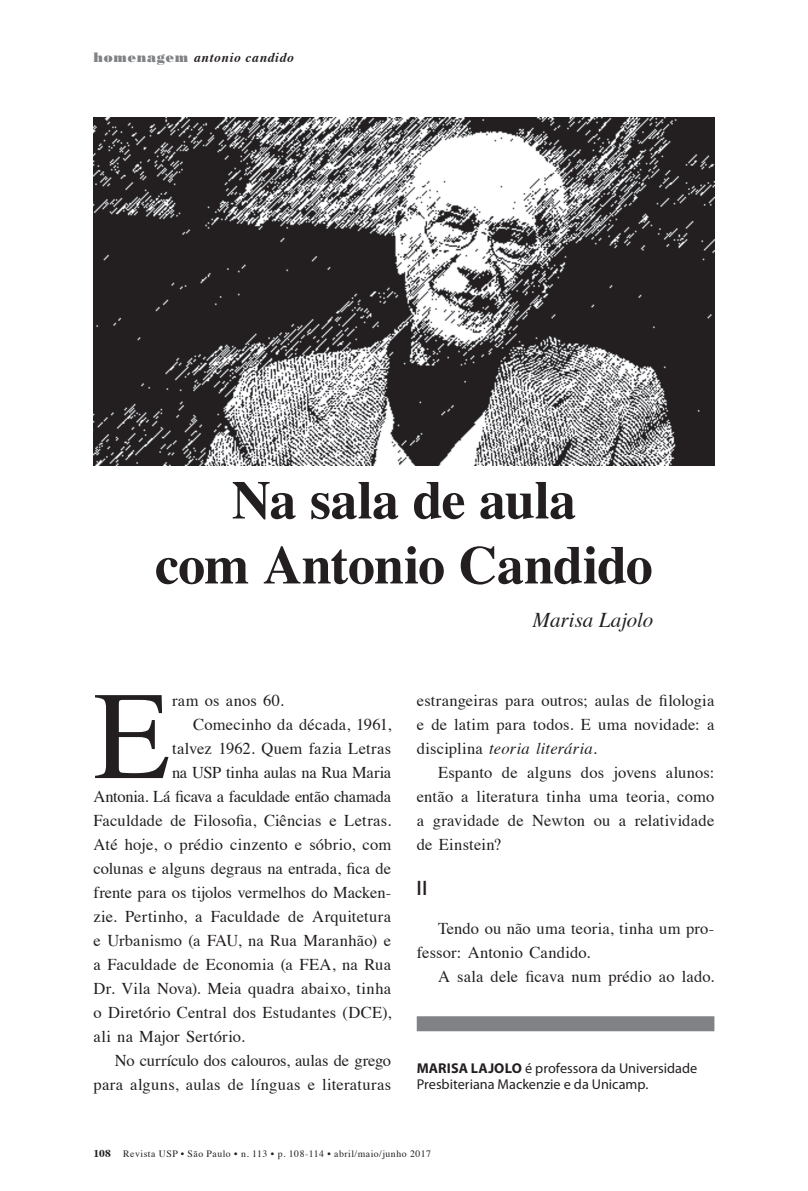
<style>
.page{position:relative;width:808px;height:1191px;background:#fff}
.page>*{position:absolute;margin:0;border:0;box-sizing:border-box;transform-origin:0 0}
.t1{font:125.25px "Times";color:#231f20}
.t2{font:700 54px/64.9px "Times";letter-spacing:-.015em;color:#231f20;text-align:center}
.t3{font:italic 21px "Times";color:#231f20}
.t4{font:600 condensed 21px "Myriad Pro";color:#231f20}
.t5{font:16.5px/24px "Times";letter-spacing:.01em;color:#231f20;text-align:justify}
.t6{font:16.5px "Times";letter-spacing:-.02em;color:#231f20}
.t7{font:16.5px "Times";letter-spacing:-.01em;color:#231f20}
.t8{font:14.25px/16.5px "Myriad Pro";color:#231f20}
.t9{font:italic 700 13.5px "Times";letter-spacing:.05em;color:#231f20}
.t10{font:9.75px "Times";letter-spacing:.05em;color:#231f20}
.s1{font-family:"Bodoni Poster";font-weight:400;font-style:normal;color:#808285}
.s2{color:#fff}
.s3{font-style:italic}
.s4{font-weight:700}
.s5{font-weight:700;font-size:10.5px}
</style>
<div class="page">
<div style="left:417px;top:1016px;width:297px;height:15px;background:#808285"></div>
<img style="left:94px;top:118px;width:620px;height:347px">
<p class="t9" style="left:94px;top:44px;width:293px"><span class="s1">homenagem</span> antonio candido <span class="s2">/ Homenagem</span></p>
<h2 class="t2" style="left:155px;top:462px;width:499px">Na sala de aula<br>com Antonio Candido</h2>
<p class="t3" style="left:532px;top:601px;width:122px">Marisa Lajolo</p>
<h1 class="t1" style="left:94px;top:619px;width:78px">E</h1>
<p class="t5" style="left:172px;top:687px;width:113px">ram os anos 60.</p>
<p class="t5" style="left:193px;top:711px;width:199px">Comecinho da década, 1961,</p>
<p class="t5" style="left:172px;top:735px;width:221px">talvez 1962. Quem fazia Letras</p>
<p class="t6" style="left:172px;top:757px;width:221px">na USP tinha aulas na Rua Maria</p>
<p class="t6" style="left:94px;top:781px;width:299px">Antonia. Lá ficava a faculdade então chamada</p>
<p class="t5" style="left:94px;top:807px;width:299px">Faculdade de Filosofia, Ciências e Letras.</p>
<p class="t5" style="left:94px;top:831px;width:299px">Até hoje, o prédio cinzento e sóbrio, com</p>
<p class="t5" style="left:94px;top:855px;width:299px">colunas e alguns degraus na entrada, fica de</p>
<p class="t5" style="left:94px;top:879px;width:299px">frente para os tijolos vermelhos do Macken-</p>
<p class="t5" style="left:94px;top:903px;width:299px">zie. Pertinho, a Faculdade de Arquitetura</p>
<p class="t5" style="left:94px;top:927px;width:299px">e Urbanismo (a FAU, na Rua Maranhão) e</p>
<p class="t5" style="left:94px;top:951px;width:299px">a Faculdade de Economia (a FEA, na Rua</p>
<p class="t5" style="left:94px;top:975px;width:299px">Dr. Vila Nova). Meia quadra abaixo, tinha</p>
<p class="t5" style="left:94px;top:999px;width:299px">o Diretório Central dos Estudantes (DCE),</p>
<p class="t5" style="left:94px;top:1023px;width:153px">ali na Major Sertório.</p>
<p class="t7" style="left:115px;top:1045px;width:278px">No currículo dos calouros, aulas de grego</p>
<p class="t5" style="left:94px;top:1071px;width:299px">para alguns, aulas de línguas e literaturas</p>
<p class="t5" style="left:417px;top:687px;width:299px">estrangeiras para outros; aulas de filologia e de latim para todos. E uma novidade: a disciplina <span class="s3">teoria literária</span>.</p>
<p class="t5" style="left:417px;top:759px;width:299px;text-indent:21px">Espanto de alguns dos jovens alunos: então a literatura tinha uma teoria, como a gravidade de Newton ou a relatividade de Einstein?</p>
<p class="t4" style="left:417px;top:875px;width:12px">II</p>
<p class="t5" style="left:417px;top:915px;width:299px;text-indent:21px">Tendo ou não uma teoria, tinha um pro&shy;fessor: Antonio Candido.</p>
<p class="t5" style="left:438px;top:963px;width:278px">A sala dele ficava num prédio ao lado.</p>
<p class="t8" style="left:417px;top:1059px;width:282px"><span class="s4">MARISA LAJOLO</span> é professora da Universidade<br>Presbiteriana Mackenzie e da Unicamp.</p>
<p class="t10" style="left:94px;top:1144px;width:339px"><span class="s5">108</span> Revista USP • São Paulo • n. 113 • p. 108-114 • abril/maio/junho 2017</p>
</div>
